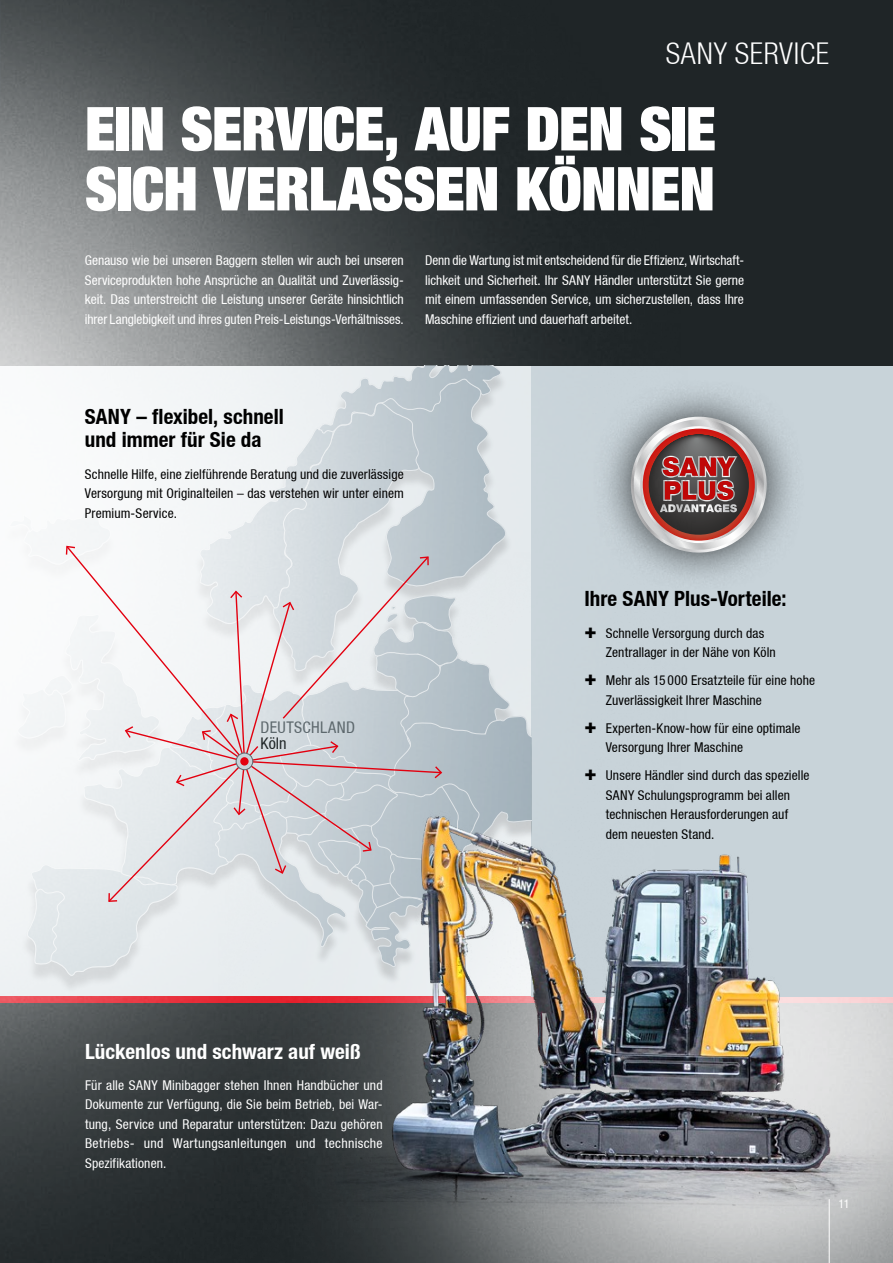
<style>
.page{position:relative;width:893px;height:1263px;background:#fff}
.page>*{position:absolute;margin:0;border:0;box-sizing:border-box;transform-origin:0 0}
.t1{font:900 60px/60px "Context Reprise Extra Black S Si Extra";letter-spacing:-.01em;color:#fff}
.t2{font:700 30px "Context Reprise Light Cond S Si";letter-spacing:.02em;color:#fff}
.t3{font:700 condensed 21px/22.5px "Context Reprise Condensed S Si";letter-spacing:.005em;color:#000}
.t4{font:700 condensed 21px "Context Reprise Condensed S Si";color:#fff}
.t5{font:16.05px "Context Reprise Condensed S Si Condensed";letter-spacing:.02em;color:#5d686d}
.t6{font:16.05px "Context Reprise Condensed S Si Condensed";color:#1f2527}
.t7{font:13.5px/19.5px "Context Reprise Condensed S Si Condensed";color:#fff;text-align:justify}
.t8{font:13.5px/19.5px "Context Reprise Condensed S Si Condensed";letter-spacing:.01em;color:#000}
.t9{font:12px "Context Reprise Condensed S Si Condensed";color:#fff}
.s1{font-family:"Context Reprise Extra Black S Si Extra";font-weight:900;font-size:20.25px}
</style>
<div class="page">
<img style="left:0;top:0;width:893px;height:1263px">
<svg style="left:8px;top:366px;width:523px;height:612px"></svg>
<svg style="left:236px;top:753px;width:17px;height:17px"></svg>
<div style="left:236px;top:753px;width:17px;height:17px;border:1px solid #5d686d;border-radius:50%"></div>
<div style="left:240px;top:757px;width:9px;height:8px;background:#e3000f;border-radius:50%"></div>
<img style="left:0;top:18px;width:1px;height:348px">
<img style="left:251px;top:762px;width:642px;height:482px">
<hr style="left:829px;top:1199px;width:1px;height:64px;background:#fff">
<h2 class="t2" style="left:666px;top:36px;width:165px">SANY SERVICE</h2>
<h1 class="t1" style="left:85px;top:97px;width:632px">EIN SERVICE, AUF DEN SIE<br>SICH VERLASSEN KÖNNEN</h1>
<p class="t7" style="left:85px;top:250px;width:320px">Genauso wie bei unseren Baggern stellen wir auch bei unseren Serviceprodukten hohe Ansprüche an Qualität und Zuverlässig&shy;keit. Das unterstreicht die Leistung unserer Geräte hinsichtlich ihrer Langlebigkeit und ihres guten Preis-Leistungs-Verhältnisses.</p>
<p class="t7" style="left:425px;top:250px;width:320px">Denn die Wartung ist mit entscheidend für die Effizienz, Wirtschaft&shy;lichkeit und Sicherheit. Ihr SANY Händler unterstützt Sie gerne mit einem umfassenden Service, um sicherzustellen, dass Ihre Maschine effizient und dauerhaft arbeitet.</p>
<h3 class="t3" style="left:85px;top:405px;width:200px">SANY – flexibel, schnell und immer für Sie da</h3>
<p class="t8" style="left:85px;top:464px;width:320px;text-align:justify">Schnelle Hilfe, eine zielführende Beratung und die zuverlässige Versorgung mit Originalteilen – das verstehen wir unter einem Premium-Service.</p>
<p class="t5" style="left:261px;top:718px;width:96px">DEUTSCHLAND</p>
<p class="t6" style="left:261px;top:734px;width:28px">Köln</p>
<h3 class="t3" style="left:584px;top:587px;width:203px">Ihre SANY Plus-Vorteile:</h3>
<p class="t8" style="left:606px;top:623px;width:172px;text-indent:-21px"><span class="s1">+</span> Schnelle Versorgung durch das<br>Zentrallager in der Nähe von Köln</p>
<p class="t8" style="left:606px;top:671px;width:211px;text-indent:-21px"><span class="s1">+</span> Mehr als 15 000 Ersatzteile für eine hohe<br>Zuverlässigkeit Ihrer Maschine</p>
<p class="t8" style="left:606px;top:718px;width:196px;text-indent:-21px"><span class="s1">+</span> Experten-Know-how für eine optimale<br>Versorgung Ihrer Maschine</p>
<p class="t8" style="left:606px;top:766px;width:205px;text-indent:-21px"><span class="s1">+</span> Unsere Händler sind durch das spezielle SANY Schulungsprogramm bei allen technischen Herausforderungen auf dem neuesten Stand.</p>
<h3 class="t4" style="left:85px;top:1038px;width:277px">Lückenlos und schwarz auf weiß</h3>
<p class="t7" style="left:85px;top:1075px;width:299px">Für alle SANY Minibagger stehen Ihnen Handbücher und Dokumente zur Verfügung, die Sie beim Betrieb, bei War&shy;tung, Service und Reparatur unterstützen: Dazu gehören Betriebs- und Wartungsanleitungen und technische Spezifikationen.</p>
<p class="t9" style="left:838px;top:1197px;width:13px">11</p>
</div>
